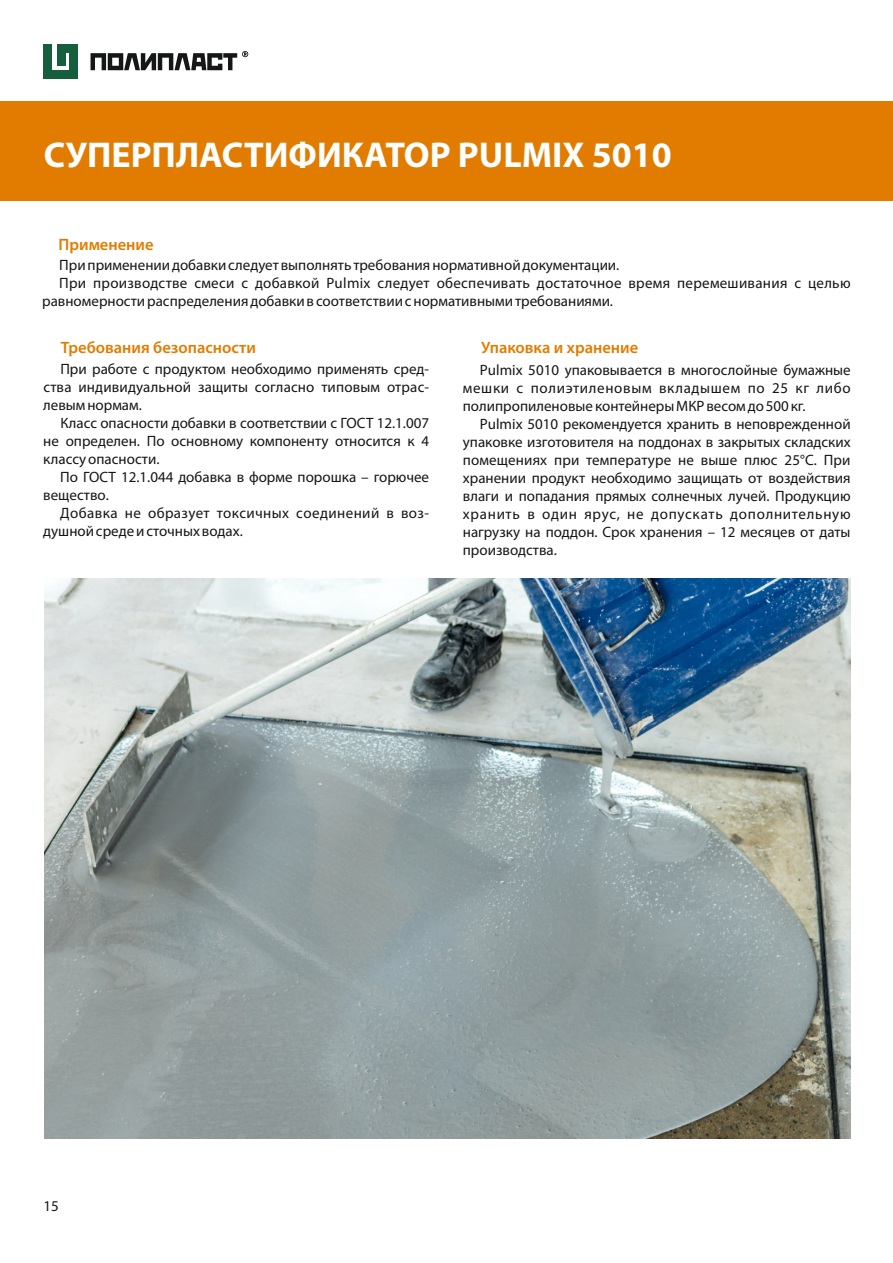
<style>
.page{position:relative;width:893px;height:1263px;background:#fff}
.page>*{position:absolute;margin:0;border:0;box-sizing:border-box;transform-origin:0 0}
.t1{font:700 36px "Myriad Pro";color:#fff}
.t2{font:600 16.5px "Myriad Pro";color:#e17c00}
.t3{font:15px/18px "Myriad Pro";color:#151616;text-align:justify}
.t4{font:15px "Myriad Pro";letter-spacing:.02em;color:#151616}
.t5{font:15px/18px "Myriad Pro";letter-spacing:.025em;color:#151616}
</style>
<div class="page">
<img style="left:44px;top:578px;width:806px;height:560px">
<div style="left:0;top:101px;width:893px;height:99px;background:#e17c00"></div>
<div style="left:44px;top:70px;width:25px;height:8px;background:#155f3d"></div>
<div style="left:57px;top:53px;width:8px;height:13px;background:#155f3d"></div>
<div style="left:44px;top:44px;width:8px;height:25px;background:#155f3d"></div>
<div style="left:69px;top:53px;width:9px;height:25px;background:#155f3d"></div>
<div style="left:57px;top:44px;width:21px;height:8px;background:#155f3d"></div>
<svg style="left:91px;top:51px;width:157px;height:19px"></svg>
<h1 class="t1" style="left:44px;top:140px;width:629px">СУПЕРПЛАСТИФИКАТОР PULMIX 5010</h1>
<p class="t2" style="left:59px;top:237px;width:97px">Применение</p>
<p class="t3" style="left:59px;top:258px;width:562px">При применении добавки следует выполнять требования нормативной документации.</p>
<p class="t4" style="left:59px;top:277px;width:793px">При производстве смеси с добавкой Pulmix следует обеспечивать достаточное время перемешивания с целью</p>
<p class="t3" style="left:42px;top:294px;width:572px">равномерности распределения добавки в соответствии с нормативными требованиями.</p>
<p class="t2" style="left:481px;top:341px;width:159px">Упаковка и хранение</p>
<p class="t3" style="left:463px;top:362px;width:389px;text-indent:17px">Pulmix 5010 упаковывается в многослойные бумажные мешки с полиэтиленовым вкладышем по 25 кг либо полипропиленовые контейнеры МКР весом до 500 кг.</p>
<p class="t3" style="left:463px;top:416px;width:389px;text-indent:17px">Pulmix 5010 рекомендуется хранить в неповрежденной упаковке изготовителя на поддонах в закрытых складских помещениях при температуре не выше плюс 25°С. При хранении продукт необходимо защищать от воздействия влаги и попадания прямых солнечных лучей. Продукцию хранить в один ярус, не допускать дополнительную нагрузку на поддон. Срок хранения – 12 месяцев от даты производства.</p>
<p class="t2" style="left:61px;top:341px;width:196px">Требования безопасности</p>
<p class="t3" style="left:43px;top:361px;width:387px;text-indent:17px">При работе с продуктом необходимо применять сред&shy;ства индивидуальной защиты согласно типовым отрас&shy;левым нормам.</p>
<p class="t3" style="left:43px;top:415px;width:387px;text-indent:17px">Класс опасности добавки в соответствии с ГОСТ 12.1.007 не определен. По основному компоненту относится к 4 классу опасности.</p>
<p class="t3" style="left:43px;top:469px;width:387px;text-indent:17px">По ГОСТ 12.1.044 добавка в форме порошка – горючее вещество.</p>
<p class="t5" style="left:43px;top:506px;width:387px;text-indent:17px">Добавка не образует токсичных соединений в воз&shy;душной среде и сточных водах.</p>
<p class="t3" style="left:43px;top:1198px;width:17px">15</p>
</div>
